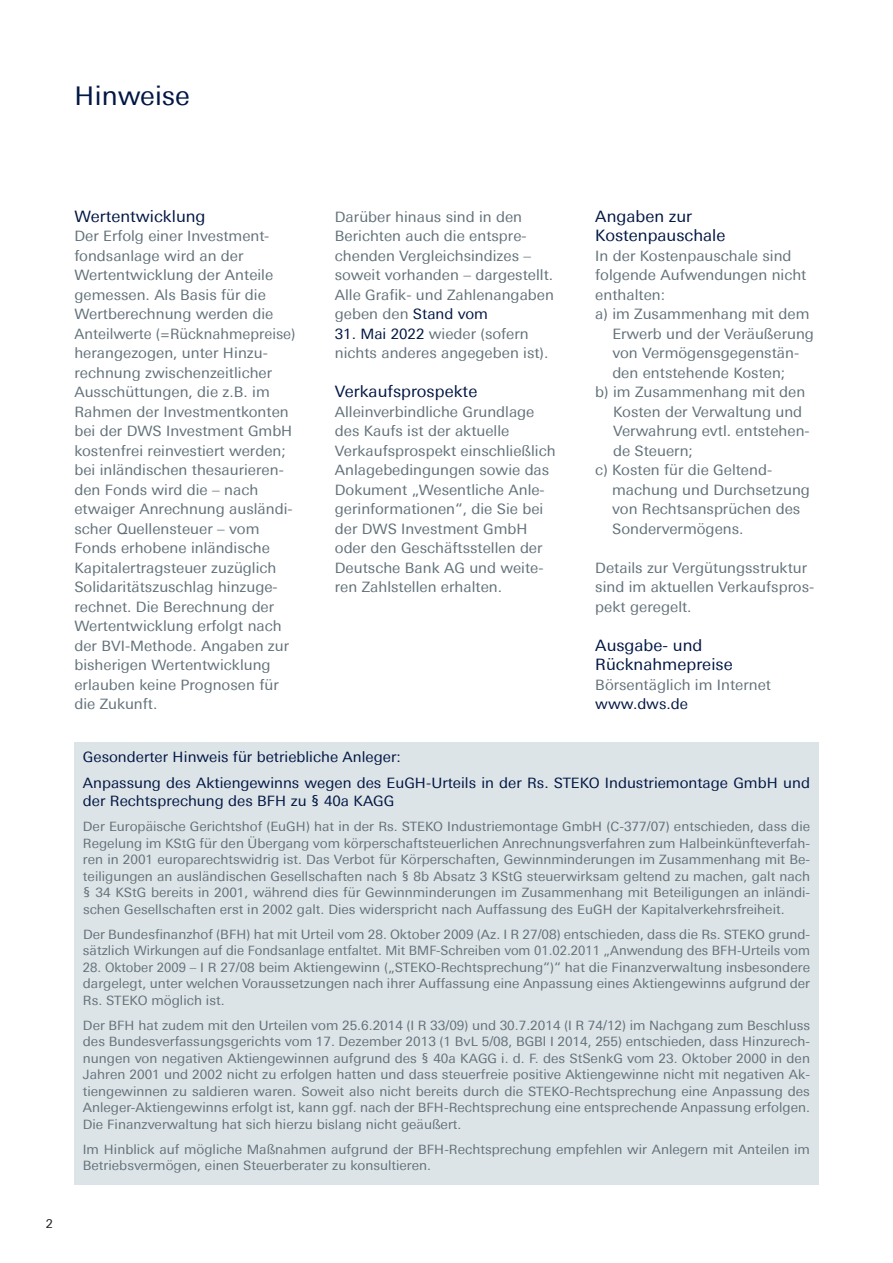
<style>
.page{position:relative;width:893px;height:1263px;background:#fff}
.page>*{position:absolute;margin:0;border:0;box-sizing:border-box;transform-origin:0 0}
.t1{font:27px "Univers Deutsche Bank Mod";color:#001643}
.t2{font:16.5px/19.5px "Univers Deutsche Bank Mod";color:#001643}
.t3{font:15px/19.5px "Univers Deutsche Bank Mod";color:#627179}
.t4{font:15px/26.5px "Univers Deutsche Bank Mod";color:#001643}
.t5{font:13.5px/16.5px "Univers Deutsche Bank Mod";color:#627179;text-align:justify}
.t6{font:13.5px/16.5px "Univers Deutsche Bank Mod";color:#627179;text-align:justify;scale:.96 1}
.t7{font:12.75px "Univers Deutsche Bank Mod";color:#231f20}
.s1{color:#001643}
</style>
<div class="page">
<div style="left:74px;top:742px;width:745px;height:442px;background:#dde4e8"></div>
<h1 class="t1" style="left:74px;top:80px;width:117px">Hinweise</h1>
<p class="t7" style="left:46px;top:1216px;width:9px">2</p>
<p class="t2" style="left:74px;top:206px;width:133px">Wertentwicklung</p>
<p class="t3" style="left:74px;top:226px;width:223px">Der Erfolg einer Investment&shy;fondsanlage wird an der<br>Wertentwicklung der Anteile gemessen. Als Basis für die<br>Wertberechnung werden die<br>Anteilwerte (=Rücknahmepreise) herangezogen, unter Hinzu&shy;rechnung zwischenzeitlicher<br>Ausschüttungen, die z.B. im<br>Rahmen der Investmentkonten bei der DWS Investment GmbH kostenfrei reinvestiert werden; bei inländischen thesaurieren&shy;den Fonds wird die – nach etwaiger Anrechnung ausländi&shy;scher Quellensteuer – vom<br>Fonds erhobene inländische<br>Kapitalertragsteuer zuzüglich<br>Solidaritätszuschlag hinzuge&shy;rechnet. Die Berechnung der<br>Wertentwicklung erfolgt nach der BVI-Methode. Angaben zur bisherigen Wertentwicklung erlauben keine Prognosen für die Zukunft.</p>
<p class="t3" style="left:335px;top:206px;width:221px">Darüber hinaus sind in den<br>Berichten auch die entspre&shy;chenden Vergleichsindizes – -soweit vorhanden – dargestellt.<br>Alle Grafik- und Zahlenangaben geben den <span class="s1">Stand vom</span></p>
<p class="t3" style="left:335px;top:323px;width:215px"><span class="s1">31. Mai 2022</span> wieder (sofern nichts anderes angegeben ist).</p>
<p class="t2" style="left:335px;top:381px;width:144px">Verkaufsprospekte</p>
<p class="t3" style="left:335px;top:401px;width:222px">Alleinverbindliche Grundlage des Kaufs ist der aktuelle<br>Verkaufsprospekt einschließlich<br>Anlagebedingungen sowie das<br>Dokument „Wesentliche Anle&shy;gerinformationen“, die Sie bei der DWS Investment GmbH oder den Geschäftsstellen der<br>Deutsche Bank AG und weite&shy;ren Zahlstellen erhalten.</p>
<p class="t2" style="left:595px;top:206px;width:132px">Angaben zur<br>Kostenpauschale</p>
<p class="t3" style="left:595px;top:245px;width:198px">In der Kostenpauschale sind</p>
<p class="t3" style="left:595px;top:265px;width:213px">folgende Aufwendungen nicht</p>
<p class="t3" style="left:595px;top:284px;width:71px">enthalten:</p>
<p class="t3" style="left:595px;top:304px;width:216px">a) im Zusammenhang mit dem</p>
<p class="t3" style="left:612px;top:323px;width:203px">Erwerb und der Veräußerung</p>
<p class="t3" style="left:612px;top:343px;width:188px">von Vermögensgegenstän-</p>
<p class="t3" style="left:612px;top:362px;width:174px">den entstehende Kosten;</p>
<p class="t3" style="left:595px;top:382px;width:211px">b) im Zusammenhang mit den</p>
<p class="t3" style="left:613px;top:401px;width:191px">Kosten der Verwaltung und</p>
<p class="t3" style="left:613px;top:421px;width:198px">Verwahrung evtl. entstehen-</p>
<p class="t3" style="left:613px;top:440px;width:81px">de Steuern;</p>
<p class="t3" style="left:595px;top:460px;width:177px">c) Kosten für die Geltend-</p>
<p class="t3" style="left:612px;top:479px;width:199px">machung und Durchsetzung</p>
<p class="t3" style="left:612px;top:499px;width:190px">von Rechtsansprüchen des</p>
<p class="t3" style="left:612px;top:518px;width:133px">Sondervermögens.</p>
<p class="t3" style="left:595px;top:557px;width:220px">Details zur Vergütungsstruktur sind im aktuellen Verkaufspros&shy;pekt geregelt.</p>
<p class="t2" style="left:595px;top:635px;width:139px">Ausgabe- und<br>Rücknahmepreise</p>
<p class="t3" style="left:595px;top:674px;width:177px">Börsentäglich im Internet</p>
<p class="t4" style="left:595px;top:690px;width:94px">www.dws.de</p>
<p class="t4" style="left:83px;top:743px;width:729px">Gesonderter Hinweis für betriebliche Anleger:<br>Anpassung des Aktiengewinns wegen des EuGH-Urteils in der Rs. STEKO Industriemontage GmbH und</p>
<p class="t4" style="left:83px;top:788px;width:313px">der Recht-sprechung des BFH zu § 40a KAGG</p>
<p class="t5" style="left:83px;top:818px;width:729px">Der Europäische Gerichtshof (EuGH) hat in der Rs. STEKO Industriemontage GmbH (C-377/07) entschieden, dass die Regelung im KStG für den Übergang vom körperschaftsteuerlichen Anrechnungsverfahren zum Halbeinkünfteverfah&shy;ren in 2001 europarechtswidrig ist. Das Verbot für Körperschaften, Gewinnminderungen im Zusammenhang mit Be&shy;teiligungen an ausländischen Gesellschaften nach § 8b Absatz 3 KStG steuerwirksam geltend zu machen, galt nach § 34 KStG bereits in 2001, während dies für -Gewinnminderungen im Zusammenhang mit Beteiligungen an inländi&shy;schen Gesellschaften erst in 2002 galt. Dies widerspricht nach Auffassung des EuGH der Kapitalverkehrsfreiheit.</p>
<p class="t5" style="left:83px;top:926px;width:729px">Der Bundesfinanzhof (BFH) hat mit Urteil vom 28. Oktober 2009 (Az. I R 27/08) entschieden, dass die Rs. STEKO grund&shy;sätzlich Wirkungen auf die Fondsanlage entfaltet. Mit BMF-Schreiben vom 01.02.2011 „Anwendung des BFH-Urteils vom</p>
<p class="t6" style="left:83px;top:959px;width:759px">28. Oktober 2009 – I R 27/08 beim Aktiengewinn („STEKO-Rechtsprechung“)“ hat die Finanzverwaltung insbesondere dargelegt, unter welchen -Voraussetzungen nach ihrer Auffassung eine Anpassung eines Aktiengewinns aufgrund der Rs. STEKO möglich ist.</p>
<p class="t5" style="left:83px;top:1017px;width:729px">Der BFH hat zudem mit den Urteilen vom 25.6.2014 (I R 33/09) und 30.7.2014 (I R 74/12) im Nachgang zum Beschluss des Bundesverfassungsgerichts vom 17. Dezember 2013 (1 BvL 5/08, BGBl I 2014, 255) entschieden, dass Hinzurech&shy;nungen von negativen Aktiengewinnen aufgrund des § 40a KAGG i. d. F. des StSenkG vom 23. Oktober 2000 in den Jahren 2001 und 2002 nicht zu erfolgen hatten und dass steuerfreie positive Aktiengewinne nicht mit negativen Ak&shy;tiengewinnen zu saldieren waren. Soweit also nicht bereits durch die STEKO-Rechtsprechung eine Anpassung des Anleger-Aktiengewinns erfolgt ist, kann ggf. nach der BFH-Rechtsprechung eine entsprechende Anpassung erfolgen.<br>Die Finanzverwaltung hat sich hierzu bislang nicht geäußert.</p>
<p class="t5" style="left:83px;top:1141px;width:729px">Im Hinblick auf mögliche Maßnahmen aufgrund der BFH-Rechtsprechung empfehlen wir Anlegern mit Anteilen im<br>Betriebsvermögen, einen Steuerberater zu konsultieren.</p>
</div>
